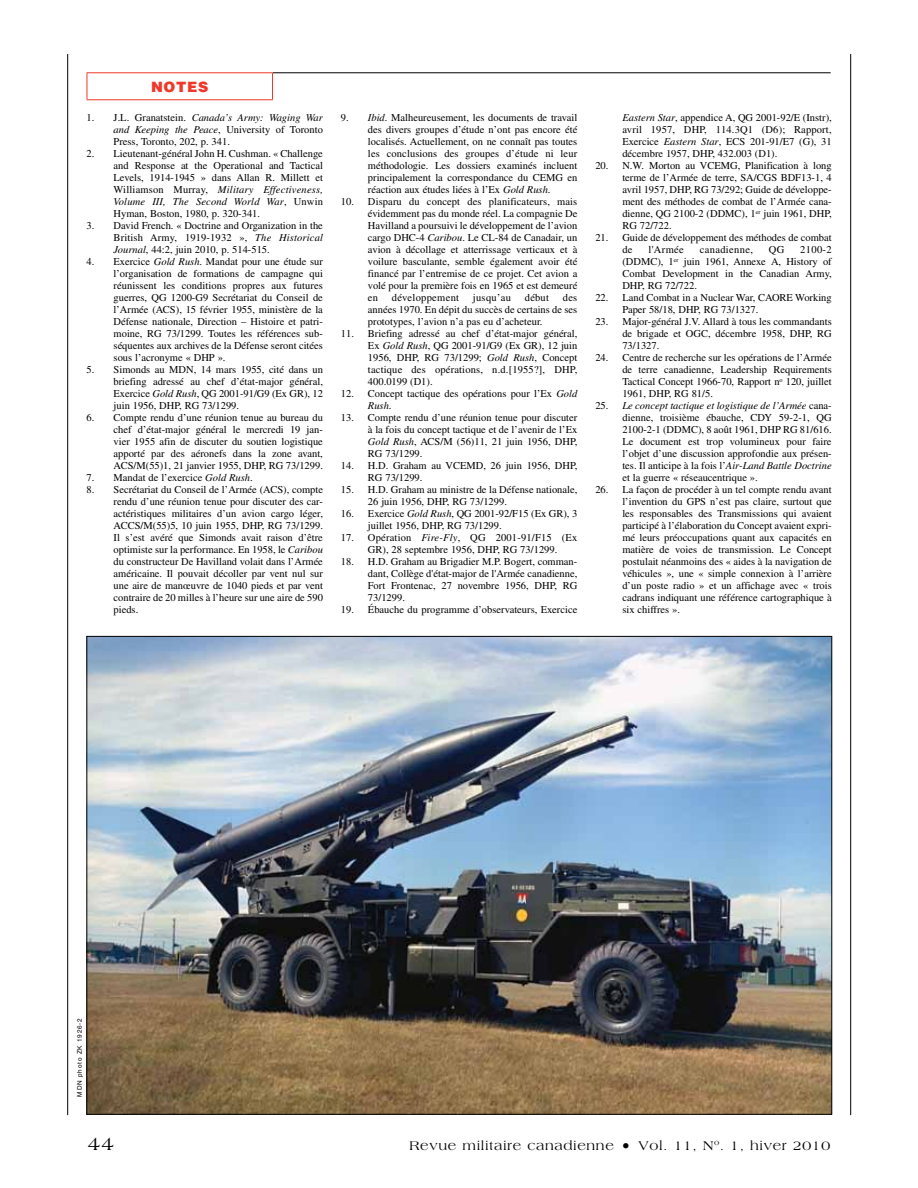
<style>
.page{position:relative;width:918px;height:1188px;background:#fff}
.page>*{position:absolute;margin:0;border:0;box-sizing:border-box;transform-origin:0 0}
.t1{font:19.5px "Americana Std";color:#000}
.t2{font:900 14.25px "Helvetica LT Std";color:#ef3829}
.t3{font:13.5px "Americana Std";letter-spacing:.05em;color:#000}
.t4{font:10.5px/12px "Times LT Std";color:#000;text-align:justify}
.t5{font:10.5px "Times LT Std";letter-spacing:.03em;color:#000}
.t6{font:10.5px "Times LT Std";letter-spacing:.035em;color:#000}
.t7{font:6.3px "Helvetica LT Std";letter-spacing:.125em;color:#000}
.s1{font-style:italic}
.s2{font-size:16.5px}
</style>
<div class="page">
<hr style="left:850px;top:54px;width:1px;height:1061px;background:#000">
<hr style="left:67px;top:54px;width:1px;height:1061px;background:#000">
<hr style="left:273px;top:73px;width:558px;height:1px;background:#000">
<svg style="left:87px;top:73px;width:1px;height:26px"></svg>
<hr style="left:87px;top:72px;width:186px;height:1px;background:#ef3829">
<svg style="left:272px;top:73px;width:1px;height:26px"></svg>
<hr style="left:87px;top:99px;width:186px;height:1px;background:#ef3829">
<img style="left:88px;top:638px;width:742px;height:475px">
<h2 class="t2" style="left:151px;top:78px;width:59px">NOTES</h2>
<p class="t4" style="left:114px;top:112px;width:211px;text-indent:-27px">1. J.L. Granatstein. <span class="s1">Canada’s Army: Waging War and Keeping the Peace</span>, University of Toronto Press, Toronto, 202, p. 341.</p>
<p class="t4" style="left:114px;top:148px;width:211px;text-indent:-27px">2. Lieutenant-général John H. Cushman. « Challenge and Response at the Operational and Tactical Levels, 1914‑1945 » dans Allan R. Millett et Williamson Murray, <span class="s1">Military Effectiveness, Volume III, The Second World War</span>, Unwin Hyman, Boston, 1980, p. 320-341.</p>
<p class="t4" style="left:114px;top:220px;width:211px;text-indent:-27px">3. David French. « Doctrine and Organization in the British Army, 1919-1932 », <span class="s1">The Historical Journal</span>, 44:2, juin 2010, p. 514-515.</p>
<p class="t4" style="left:114px;top:256px;width:211px;text-indent:-27px">4. Exercice <span class="s1">Gold Rush</span>. Mandat pour une étude sur l’organisation de formations de campagne qui réunissent les conditions propres aux futures guerres, QG 1200-G9 Secrétariat du Conseil de l’Armée (ACS), 15 février 1955, ministère de la Défense nationale, Direction – Histoire et patri&shy;moine, RG 73/1299. Toutes les références sub&shy;séquentes aux archives de la Défense seront citées sous l’acronyme « DHP ».</p>
<p class="t4" style="left:114px;top:364px;width:211px;text-indent:-27px">5. Simonds au MDN, 14 mars 1955, cité dans un briefing adressé au chef d’état-major général, Exercice <span class="s1">Gold Rush</span>, QG 2001-91/G9 (Ex GR), 12 juin 1956, DHP, RG 73/1299.</p>
<p class="t4" style="left:114px;top:412px;width:211px;text-indent:-27px">6. Compte rendu d’une réunion tenue au bureau du chef d’état-major général le mercredi 19 jan&shy;vier 1955 afin de discuter du soutien logistique apporté par des aéronefs dans la zone avant, ACS/M(55)1, 21 janvier 1955, DHP, RG 73/1299.</p>
<p class="t4" style="left:87px;top:472px;width:168px">7. Mandat de l’exercice <span class="s1">Gold Rush</span>.</p>
<p class="t4" style="left:114px;top:484px;width:211px;text-indent:-27px">8. Secrétariat du Conseil de l’Armée (ACS), compte rendu d’une réunion tenue pour discuter des car&shy;actéristiques militaires d’un avion cargo léger, ACCS/M(55)5, 10 juin 1955, DHP, RG 73/1299.<br>Il s’est avéré que Simonds avait raison d’être optimiste sur la performance. En 1958, le <span class="s1">Caribou </span>du constructeur De Havilland volait dans l’Armée américaine. Il pouvait décoller par vent nul sur une aire de manœuvre de 1040 pieds et par vent contraire de 20 milles à l’heure sur une aire de 590 pieds.</p>
<p class="t4" style="left:368px;top:112px;width:211px;text-indent:-27px">9. <span class="s1">Ibid</span>. Malheureusement, les documents de travail des divers groupes d’étude n’ont pas encore été localisés. Actuellement, on ne connaît pas toutes les conclusions des groupes d’étude ni leur méthodologie. Les dossiers examinés incluent principalement la correspondance du CEMG en réaction aux études liées à l’Ex <span class="s1">Gold Rush</span>.</p>
<p class="t4" style="left:368px;top:196px;width:211px;text-indent:-27px">10. Disparu du concept des planificateurs, mais évidemment pas du monde réel. La compagnie De Havilland a poursuivi le développement de l’avion cargo DHC-4 <span class="s1">Caribou</span>. Le CL-84 de Canadair, un avion à décollage et atterrissage verticaux et à voilure basculante, semble également avoir été financé par l’entremise de ce projet. Cet avion a volé pour la première fois en 1965 et est demeuré en</p>
<p class="t4" style="left:368px;top:292px;width:211px;text-indent:195px">des années 1970. En dépit du succès de certains de ses prototypes, l’avion n’a pas eu d’acheteur.</p>
<p class="t4" style="left:368px;top:328px;width:211px;text-indent:-27px">11. Briefing adressé au chef d’état-major général, Ex <span class="s1">Gold Rush</span>, QG 2001-91/G9 (Ex GR), 12 juin 1956, DHP, RG 73/1299; <span class="s1">Gold Rush</span>, Concept tactique des opérations, n.d.[1955?], DHP, 400.0199 (D1).</p>
<p class="t4" style="left:368px;top:388px;width:211px;text-indent:-27px">12. Concept tactique des opérations pour l’Ex <span class="s1">Gold<br>Rush</span>.</p>
<p class="t4" style="left:368px;top:412px;width:211px;text-indent:-27px">13. Compte rendu d’une réunion tenue pour discuter à la fois du concept tactique et de l’avenir de l’Ex <span class="s1">Gold Rush</span>, ACS/M (56)11, 21 juin 1956, DHP, RG 73/1299.</p>
<p class="t4" style="left:368px;top:460px;width:211px;text-indent:-27px">14. H.D. Graham au VCEMD, 26 juin 1956, DHP,<br>RG 73/1299.</p>
<p class="t4" style="left:368px;top:484px;width:211px;text-indent:-27px">15. H.D. Graham au ministre de la Défense nationale,<br>26 juin 1956, DHP, RG 73/1299.</p>
<p class="t4" style="left:368px;top:508px;width:211px;text-indent:-27px">16. Exercice <span class="s1">Gold Rush</span>, QG 2001-92/F15 (Ex GR), 3 juillet 1956, DHP, RG 73/1299.</p>
<p class="t4" style="left:368px;top:532px;width:211px;text-indent:-27px">17. Opération <span class="s1">Fire-Fly</span>, QG 2001-91/F15 (Ex<br>GR), 28 septembre 1956, DHP, RG 73/1299.</p>
<p class="t4" style="left:368px;top:556px;width:211px;text-indent:-27px">18. H.D. Graham au Brigadier M.P. Bogert, comman&shy;dant, Collège d'état-major de l'Armée canadienne, Fort Frontenac, 27 novembre 1956, DHP, RG 73/1299.</p>
<p class="t4" style="left:341px;top:604px;width:238px">19. Ébauche du programme d’observateurs, Exercice</p>
<p class="t5" style="left:392px;top:292px;width:69px">développement</p>
<p class="t4" style="left:473px;top:292px;width:40px">jusqu’au</p>
<p class="t4" style="left:525px;top:292px;width:26px">début</p>
<p class="t4" style="left:622px;top:112px;width:211px"><span class="s1">Eastern Star</span>, appendice A, QG 2001-92/E (Instr), avril 1957, DHP, 114.3Q1 (D6); Rapport, Exercice <span class="s1">Eastern Star</span>, ECS 201-91/E7 (G), 31 décembre 1957, DHP, 432.003 (D1).</p>
<p class="t4" style="left:622px;top:160px;width:211px;text-indent:-27px">20. N.W. Morton au VCEMG, Planification à long terme de l’Armée de terre, SA/CGS BDF13-1, 4 avril 1957, DHP, RG 73/292; Guide de développe&shy;ment des méthodes de combat de l’Armée cana&shy;dienne, QG 2100-2 (DDMC), 1<sup>er</sup> juin 1961, DHP, RG 72/722.</p>
<p class="t4" style="left:622px;top:232px;width:211px;text-indent:-27px">21. Guide de développement des méthodes de combat de</p>
<p class="t4" style="left:648px;top:244px;width:37px">l'Armée</p>
<p class="t6" style="left:700px;top:244px;width:55px">canadienne,</p>
<p class="t4" style="left:769px;top:244px;width:17px">QG</p>
<p class="t4" style="left:622px;top:244px;width:211px;text-indent:178px">2100-2 (DDMC), 1<sup>er</sup> juin 1961, Annexe A, History of Combat Development in the Canadian Army, DHP, RG 72/722.</p>
<p class="t4" style="left:622px;top:292px;width:211px;text-indent:-27px">22. Land Combat in a Nuclear War, CAORE Working<br>Paper 58/18, DHP, RG 73/1327.</p>
<p class="t4" style="left:622px;top:316px;width:211px;text-indent:-27px">23. Major-général J.V. Allard à tous les commandants de brigade et OGC, décembre 1958, DHP, RG 73/1327.</p>
<p class="t4" style="left:622px;top:352px;width:211px;text-indent:-27px">24. Centre de recherche sur les opérations de l’Armée de terre canadienne, Leadership Requirements Tactical Concept 1966-70, Rapport n<sup>o</sup> 120, juillet 1961, DHP, RG 81/5.</p>
<p class="t4" style="left:622px;top:400px;width:211px;text-indent:-27px">25. <span class="s1">Le concept tactique et logistique de l’Armée</span> cana&shy;dienne, troisième ébauche, CDY 59-2-1, QG 2100-2-1 (DDMC), 8 août 1961, DHP RG 81/616.<br>Le document est trop volumineux pour faire l’objet d’une discussion approfondie aux présen&shy;tes. Il anticipe à la fois l’<span class="s1">Air-Land Battle Doctrine </span>et la guerre « réseaucentrique ».</p>
<p class="t4" style="left:622px;top:484px;width:211px;text-indent:-27px">26. La façon de procéder à un tel compte rendu avant l’invention du GPS n’est pas claire, surtout que les responsables des Transmissions qui avaient participé à l’élaboration du Concept avaient expri&shy;mé leurs préoccupations quant aux capacités en matière de voies de transmission. Le Concept postulait néanmoins des « aides à la navigation de véhicules », une « simple connexion à l’arrière d’un poste radio » et un affichage avec « trois cadrans indiquant une référence cartographique à six chiffres ».</p>
<p class="t7" style="left:76px;top:1097px;width:80px;rotate:-90deg">MDN photo ZK 1926-2</p>
<h1 class="t1" style="left:88px;top:1132px;width:28px">44</h1>
<p class="t3" style="left:409px;top:1138px;width:422px">Revue militaire canadienne <span class="s2">•</span> Vol. 11, N<sup>o</sup>. 1, hiver 2010</p>
</div>
